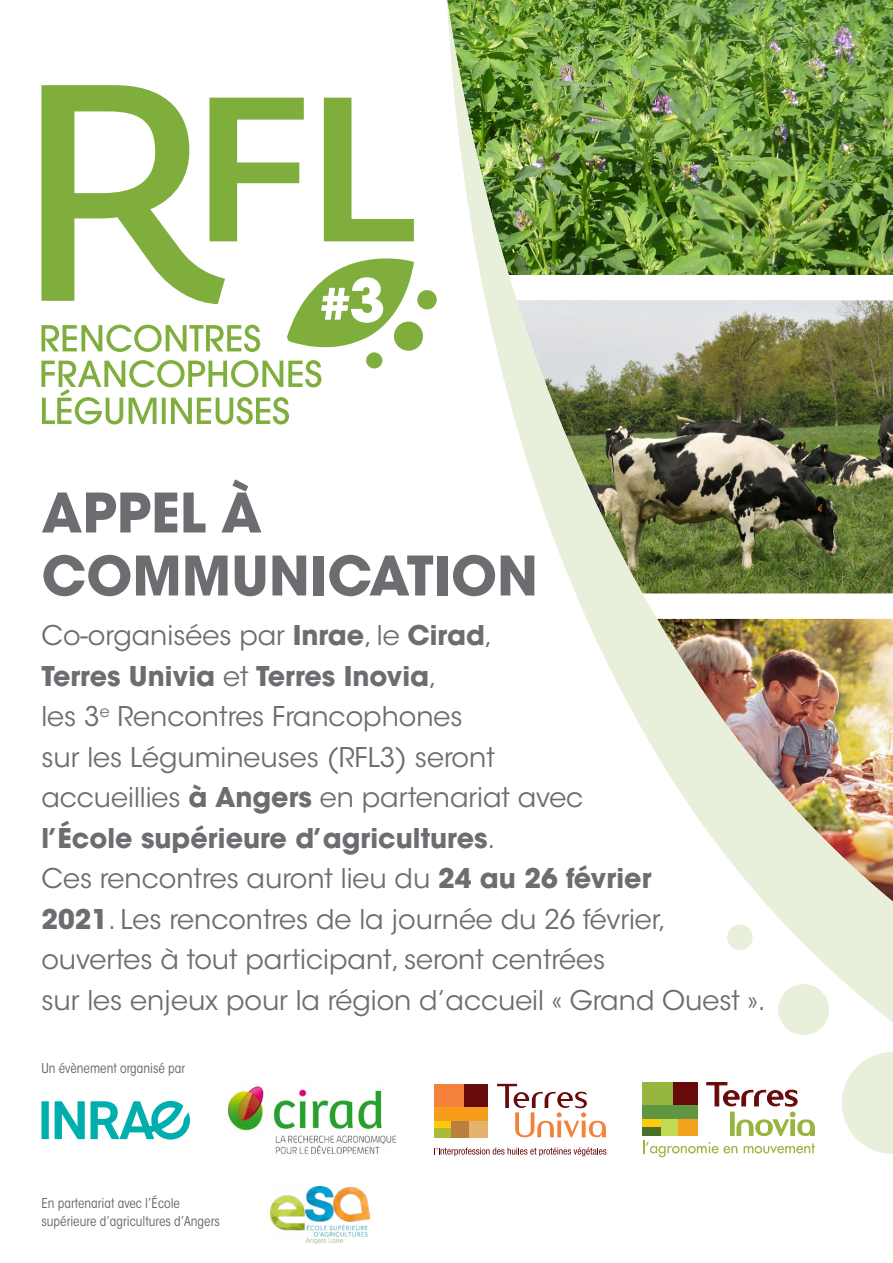
<style>
.page{position:relative;width:893px;height:1263px;background:#fff}
.page>*{position:absolute;margin:0;border:0;box-sizing:border-box;transform-origin:0 0}
.t1{font:700 54px/63px "ITC Avant Garde Std";color:#6c6d70}
.t2{font:27px/40.5px "ITC Avant Garde Std";color:#6c6d70}
.t3{font:700 27px "ITC Avant Garde Std";color:#6c6d70}
.Std-labeur{font:condensed 13.5px/18px "ITC Avant Garde Std";color:#636366}
.s1{font-weight:700}
.s2{font-weight:400}
</style>
<div class="page">
<img style="left:447px;top:0;width:446px;height:1035px">
<div style="left:778px;top:984px;width:51px;height:51px;background:#e8efdb;border-radius:50%"></div>
<div style="left:727px;top:925px;width:26px;height:25px;background:#e8efdb;border-radius:50%"></div>
<svg style="left:842px;top:1052px;width:51px;height:102px"></svg>
<svg style="left:41px;top:85px;width:396px;height:339px"></svg>
<img style="left:227px;top:1086px;width:169px;height:68px">
<div style="left:41px;top:1101px;width:8px;height:38px;background:#00afad"></div>
<svg style="left:55px;top:1101px;width:30px;height:38px"></svg>
<svg style="left:91px;top:1101px;width:99px;height:38px"></svg>
<div style="left:434px;top:1107px;width:54px;height:14px;background:#f89c1c"></div>
<div style="left:434px;top:1084px;width:30px;height:23px;background:#f4823b"></div>
<div style="left:434px;top:1128px;width:18px;height:9px;background:#acbb37"></div>
<div style="left:464px;top:1084px;width:24px;height:23px;background:#68090b"></div>
<div style="left:469px;top:1121px;width:19px;height:16px;background:#e6b36e"></div>
<div style="left:434px;top:1121px;width:18px;height:7px;background:#feca0a"></div>
<div style="left:452px;top:1121px;width:17px;height:16px;background:#bc7d40"></div>
<svg style="left:497px;top:1084px;width:109px;height:53px"></svg>
<svg style="left:436px;top:1147px;width:170px;height:9px"></svg>
<div style="left:642px;top:1082px;width:31px;height:23px;background:#96b53c"></div>
<div style="left:642px;top:1105px;width:56px;height:14px;background:#5f9641"></div>
<div style="left:642px;top:1126px;width:19px;height:10px;background:#487026"></div>
<div style="left:642px;top:1119px;width:19px;height:8px;background:#feca0a"></div>
<svg style="left:643px;top:1082px;width:172px;height:75px"></svg>
<img style="left:271px;top:1186px;width:99px;height:57px">
<p class="t1" style="left:41px;top:481px;width:498px">APPEL À<br>COMMUNICATION</p>
<p class="t2" style="left:41px;top:615px;width:543px">Co-organisées par <span class="s1">Inrae</span>, le <span class="s1">Cirad</span>,<br><span class="s1">Terres Univia</span> et <span class="s1">Terres Inovia</span>,<br>les 3<sup>e</sup> Rencontres Francophones<br>sur les Légumineuses (RFL3) seront accueillies <span class="s1">à Angers</span> en partenariat avec</p>
<p class="t3" style="left:41px;top:820px;width:455px">l’École supérieure d’agricultures<span class="s2">.</span></p>
<p class="t2" style="left:41px;top:858px;width:726px">Ces rencontres auront lieu du <span class="s1">24 au 26 février<br>2021</span>. Les rencontres de la journée du 26 février, ouvertes à tout participant, seront centrées<br>sur les enjeux pour la région d’accueil « Grand Ouest ».</p>
<p class="Std-labeur" style="left:41px;top:1059px;width:145px">Un évènement organisé par</p>
<p class="Std-labeur" style="left:41px;top:1194px;width:180px">En partenariat avec l’École supérieure d’agricultures d’Angers</p>
</div>
